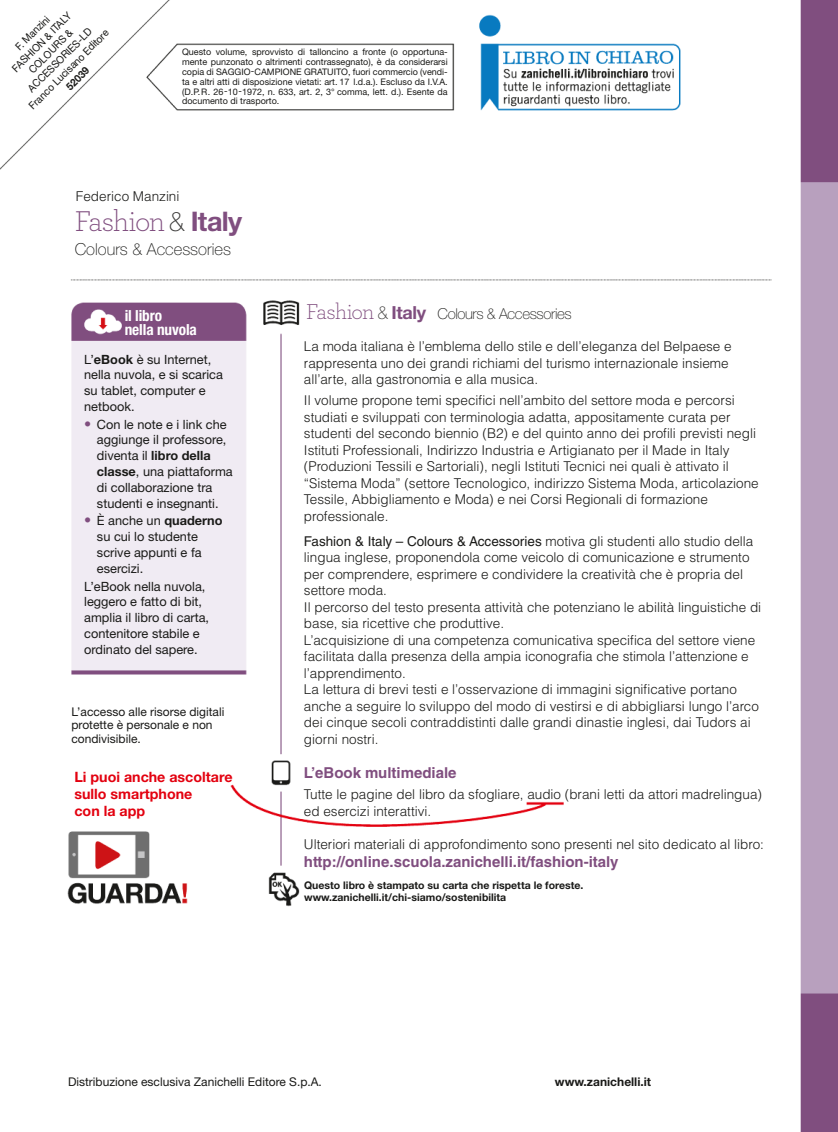
<style>
.page{position:relative;width:838px;height:1132px;background:#fff}
.page>*{position:absolute;margin:0;border:0;box-sizing:border-box;transform-origin:0 0}
.t1{font:300 30px "Archer Pro";letter-spacing:-.04em;color:#804e7f}
.t2{font:100 16.5px "Helvetica Neue LT Std";color:#1a1a18}
.t3{font:700 condensed 15.3px/13.5px "Helvetica Neue LT Std";letter-spacing:-.005em;color:#fff}
.t4{font:700 15px "Helvetica LT Std";color:#804e7f}
.t5{font:100 15px "Helvetica Neue LT Std";letter-spacing:-.025em;color:#1a1a18}
.t6{font:700 14.25px/17.1px "Helvetica Neue LT Std";color:#e3000f}
.t7{font:300 13.5px/16.5px "Helvetica LT Std";color:#1a1a18}
.t8{font:12.75px/15.8px "Helvetica Neue LT Std";color:#1a1a18}
.t9{font:12px/13.5px "Helvetica Neue LT Std";color:#1a1a18}
.t10{font:12px "Helvetica Neue";color:#1a1a18}
.t11{font:700 12px "Helvetica Neue LT Std";color:#1a1a18}
.t12{font:700 10.5px/12px "Helvetica Neue LT Std";color:#1a1a18}
.t13{font:10.5px/12.8px "Helvetica Neue LT Std";color:#1a1a18;text-align:center;scale:.96 1}
.t14{font:700 10.5px "Helvetica Neue LT Std";color:#1a1a18;scale:.96 1}
.t15{font:9px/9.8px "Helvetica Neue LT Std";color:#1a1a18;text-align:justify}
.s1{font-family:"Helvetica Neue LT Std";font-weight:100;font-size:27px;color:#3c3b3a}
.s2{font-family:"Helvetica Neue LT Std";font-weight:700;font-size:27px}
.s3{font-weight:700}
.s4{font-size:14.25px;color:#804e7f}
.s5{font-family:"Archer Pro";font-weight:300;font-size:22.5px;color:#804e7f}
.s6{font-size:18px;color:#3c3b3a}
.s7{font-weight:700;font-size:18px;color:#804e7f}
.s8{font-weight:400}
</style>
<div class="page">
<img style="left:0;top:0;width:838px;height:1131px">
<p class="t13" style="left:-9px;top:67px;width:114px;rotate:-45deg">F. Manzini<br>FASHION &amp; ITALY<br>COLOURS &amp;<br>ACCESSORIES-LD<br>Franco Lucisano Editore</p>
<p class="t14" style="left:65px;top:85px;width:30px;rotate:-45deg">52039</p>
<p class="t15" style="left:182px;top:48px;width:267px">Questo volume, sprovvisto di talloncino a fronte (o opportuna&shy;mente punzonato o altrimenti contrassegnato), è da considerarsi copia di SAGGIO-CAMPIONE GRATUITO, fuori commercio (vendi&shy;ta e altri atti di disposizione vietati: art. 17 l.d.a.). Escluso da I.V.A. (D.P.R. 26-10-1972, n. 633, art. 2, 3° comma, lett. d.). Esente da documento di trasporto.</p>
<p class="t7" style="left:76px;top:190px;width:105px">Federico Manzini</p>
<h1 class="t1" style="left:75px;top:211px;width:169px">Fashion <span class="s1">&amp;</span> <span class="s2">Italy</span></h1>
<p class="t2" style="left:75px;top:240px;width:158px">Colours &amp; Accessories</p>
<p class="t3" style="left:125px;top:309px;width:74px">il libro<br>nella nuvola</p>
<p class="t8" style="left:84px;top:352px;width:140px">L’<span class="s3">eBook</span> è su Internet, nella nuvola, e si scarica su tablet, computer e netbook.</p>
<p class="t8" style="left:97px;top:417px;width:137px;text-indent:-13px"><span class="s4">•</span> Con le note e i link che aggiunge il professore, diventa il <span class="s3">libro della classe</span>, una piattaforma di collaborazione tra studenti e insegnanti.</p>
<p class="t8" style="left:97px;top:514px;width:127px;text-indent:-13px"><span class="s4">•</span> È anche un <span class="s3">quaderno </span>su cui lo studente scrive appunti e fa esercizi.</p>
<p class="t8" style="left:84px;top:579px;width:126px">L’eBook nella nuvola, leggero e fatto di bit, amplia il libro di carta, contenitore stabile e ordinato del sapere.</p>
<p class="t9" style="left:71px;top:705px;width:154px">L’accesso alle risorse digitali protette è personale e non condivisibile.</p>
<p class="t6" style="left:74px;top:769px;width:160px">Li puoi anche ascoltare sullo smartphone<br>con la app</p>
<p class="t5" style="left:306px;top:305px;width:267px"><span class="s5">Fashion</span> <span class="s6">&amp;</span> <span class="s7">Italy</span> Colours &amp; Accessories</p>
<p class="t7" style="left:304px;top:339px;width:429px">La moda italiana è l’emblema dello stile e dell’eleganza del Belpaese e rappresenta uno dei grandi richiami del turismo internazionale insieme all’arte, alla gastronomia e alla musica.</p>
<p class="t7" style="left:304px;top:393px;width:456px">Il volume propone temi specifici nell’ambito del settore moda e percorsi studiati e sviluppati con terminologia adatta, appositamente curata per studenti del secondo biennio (B2) e del quinto anno dei profili previsti negli Istituti Professionali, Indirizzo Industria e Artigianato per il Made in Italy (Produzioni Tessili e Sartoriali), negli Istituti Tecnici nei quali è attivato il “Sistema Moda” (settore Tecnologico, indirizzo Sistema Moda, articolazione Tessile, Abbigliamento e Moda) e nei Corsi Regionali di formazione professionale.</p>
<p class="t7" style="left:304px;top:533px;width:459px"><span class="s8">Fashion &amp; Italy – Colours &amp; Accessories</span> motiva gli studenti allo studio della lingua inglese, proponendola come veicolo di comunicazione e strumento per comprendere, esprimere e condividere la creatività che è propria del settore moda.<br>Il percorso del testo presenta attività che potenziano le abilità linguistiche di base, sia ricettive che produttive.<br>L’acquisizione di una competenza comunicativa specifica del settore viene facilitata dalla presenza della ampia iconografia che stimola l’attenzione e l’apprendimento.<br>La lettura di brevi testi e l’osservazione di immagini significative portano anche a seguire lo sviluppo del modo di vestirsi e di abbigliarsi lungo l’arco dei cinque secoli contraddistinti dalle grandi dinastie inglesi, dai Tudors ai giorni nostri.</p>
<p class="t4" style="left:304px;top:767px;width:154px">L’eBook multimediale</p>
<p class="t7" style="left:304px;top:787px;width:459px">Tutte le pagine del libro da sfogliare, audio (brani letti da attori madrelingua) ed esercizi interattivi.</p>
<p class="t7" style="left:304px;top:836px;width:461px">Ulteriori materiali di approfondimento sono presenti nel sito dedicato al libro:</p>
<p class="t4" style="left:304px;top:855px;width:316px">http://online.scuola.zanichelli.it/fashion-italy</p>
<p class="t12" style="left:304px;top:880px;width:281px">Questo libro è stampato su carta che rispetta le foreste. www.zanichelli.it/chi-siamo/sostenibilita</p>
<p class="t10" style="left:68px;top:1076px;width:255px">Distribuzione esclusiva Zanichelli Editore S.p.A.</p>
<p class="t11" style="left:555px;top:1076px;width:98px">www.zanichelli.it</p>
</div>
